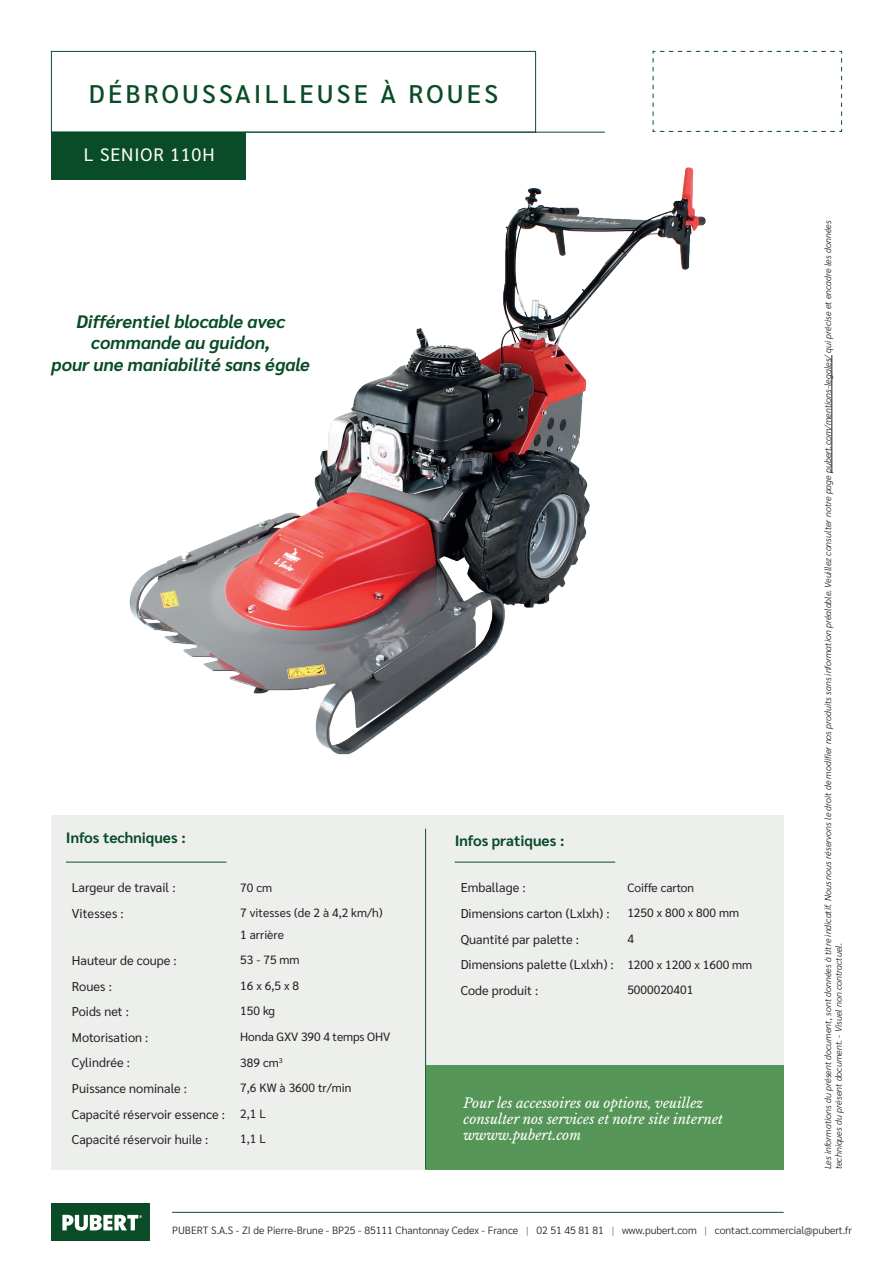
<style>
.page{position:relative;width:893px;height:1263px;background:#fff}
.page>*{position:absolute;margin:0;border:0;box-sizing:border-box;transform-origin:0 0}
.t1{font:500 25.5px "Sarabun";letter-spacing:.125em;color:#0a4c27}
.t2{font:italic 700 18px/21.6px "Sarabun";color:#0a4c27;text-align:center}
.t3{font:18px "Sarabun";letter-spacing:.05em;color:#fff}
.t4{font:700 15px "Sarabun";color:#0a4c27}
.t5{font:italic 13.5px/16.2px "Libre Baskerville";color:#fff}
.t6{font:12.75px/25.7px "Sarabun";color:#231f20}
.t7{font:12px/22px "Sarabun";color:#231f20}
.t8{font:300 10.5px "Sarabun";color:#231f20}
.t9{font:italic 300 9px/10.8px "Sarabun";color:#231f20}
.s1{font-size:12px}
.s2{color:#559558}
</style>
<div class="page">
<img style="left:129px;top:167px;width:577px;height:588px">
<div style="left:51px;top:815px;width:733px;height:354px;background:#edefed"></div>
<div style="left:51px;top:51px;width:485px;height:81px;border:1px solid #0a4c27"></div>
<svg style="left:652px;top:51px;width:190px;height:81px"></svg>
<hr style="left:51px;top:132px;width:554px;height:1px;background:#0a4c27">
<hr style="left:172px;top:1212px;width:612px;height:1px;background:#0a4c27">
<div style="left:51px;top:133px;width:195px;height:47px;background:#0a4c27"></div>
<hr style="left:832px;top:355px;width:1px;height:118px;background:#231f20">
<hr style="left:66px;top:862px;width:160px;height:1px;background:#0a4c27">
<hr style="left:455px;top:862px;width:160px;height:1px;background:#0a4c27">
<hr style="left:425px;top:829px;width:1px;height:340px;background:#0a4c27">
<div style="left:426px;top:1065px;width:358px;height:104px;background:#559558"></div>
<div style="left:51px;top:1203px;width:99px;height:38px;background:#0a4c27"></div>
<svg style="left:62px;top:1215px;width:80px;height:16px"></svg>
<h1 class="t1" style="left:89px;top:80px;width:411px">DÉBROUSSAILLEUSE À ROUES</h1>
<h2 class="t3" style="left:84px;top:144px;width:132px">L SENIOR 110H</h2>
<h2 class="t2" style="left:52px;top:310px;width:260px">Différentiel blocable avec commande au guidon,<br>pour une maniabilité sans égale</h2>
<h3 class="t4" style="left:66px;top:829px;width:121px">Infos techniques :</h3>
<h3 class="t4" style="left:455px;top:832px;width:111px">Infos pratiques :</h3>
<h3 class="t6" style="left:72px;top:875px;width:105px">Largeur de travail :</h3>
<h3 class="t7" style="left:240px;top:876px;width:33px">70 cm</h3>
<h3 class="t6" style="left:72px;top:901px;width:53px">Vitesses :</h3>
<h3 class="t7" style="left:240px;top:902px;width:144px">7 vitesses (de 2 à 4,2 km/h)<br>1 arrière</h3>
<h3 class="t6" style="left:72px;top:948px;width:106px">Hauteur de coupe :</h3>
<h3 class="t7" style="left:240px;top:949px;width:61px">53 - 75 mm</h3>
<h3 class="t6" style="left:72px;top:973px;width:42px">Roues :</h3>
<h3 class="t7" style="left:240px;top:974px;width:60px">16 x 6,5 x 8</h3>
<h3 class="t6" style="left:72px;top:999px;width:59px">Poids net :</h3>
<h3 class="t7" style="left:240px;top:1000px;width:36px">150 kg</h3>
<h3 class="t6" style="left:72px;top:1024px;width:78px">Motorisation :</h3>
<h3 class="t7" style="left:240px;top:1026px;width:151px">Honda GXV 390 4 temps OHV</h3>
<h3 class="t6" style="left:72px;top:1050px;width:60px">Cylindrée :</h3>
<h3 class="t7" style="left:240px;top:1051px;width:44px">389 cm<sup>3</sup></h3>
<h3 class="t6" style="left:72px;top:1076px;width:117px">Puissance nominale :</h3>
<h3 class="t7" style="left:240px;top:1077px;width:112px">7,6 KW à 3600 tr/min</h3>
<h3 class="t6" style="left:72px;top:1101px;width:196px">Capacité réservoir essence : <span class="s1">2,1 L<br></span>Capacité réservoir huile :</h3>
<h3 class="t6" style="left:461px;top:875px;width:66px">Emballage :</h3>
<h3 class="t7" style="left:627px;top:876px;width:68px">Coiffe carton</h3>
<h3 class="t6" style="left:461px;top:901px;width:150px">Dimensions carton (Lxlxh) :</h3>
<h3 class="t7" style="left:627px;top:902px;width:113px">1250 x 800 x 800 mm</h3>
<h3 class="t6" style="left:461px;top:926px;width:120px">Quantité par palette :</h3>
<h3 class="t7" style="left:627px;top:928px;width:8px">4</h3>
<h3 class="t6" style="left:461px;top:952px;width:293px">Dimensions palette (Lxlxh) : <span class="s1">1200 x 1200 x 1600 mm<br></span>Code produit :</h3>
<h3 class="t7" style="left:627px;top:979px;width:67px">5000020401</h3>
<h3 class="t5" style="left:463px;top:1095px;width:261px">Pour les accessoires ou options, veuillez consulter nos services et notre site internet wwww.pubert.com</h3>
<h3 class="t7" style="left:240px;top:1128px;width:27px">1,1 L</h3>
<p class="t9" style="left:823px;top:1169px;width:950px;rotate:-90deg">Les informations du présent document, sont données à titre indicatif. Nous nous réservons le droit de modifier nos produits sans information préalable. Veuillez consulter notre page pubert.com/mentions-legales/ qui précise et encadre les données techniques du présent document. - Visuel non contractuel.</p>
<p class="t8" style="left:172px;top:1224px;width:681px">PUBERT S.A.S - ZI de Pierre-Brune - BP25 - 85111 Chantonnay Cedex - France <span class="s2">|</span> 02 51 45 81 81 <span class="s2">|</span> www.pubert.com <span class="s2">|</span> contact.commercial@pubert.fr</p>
</div>
